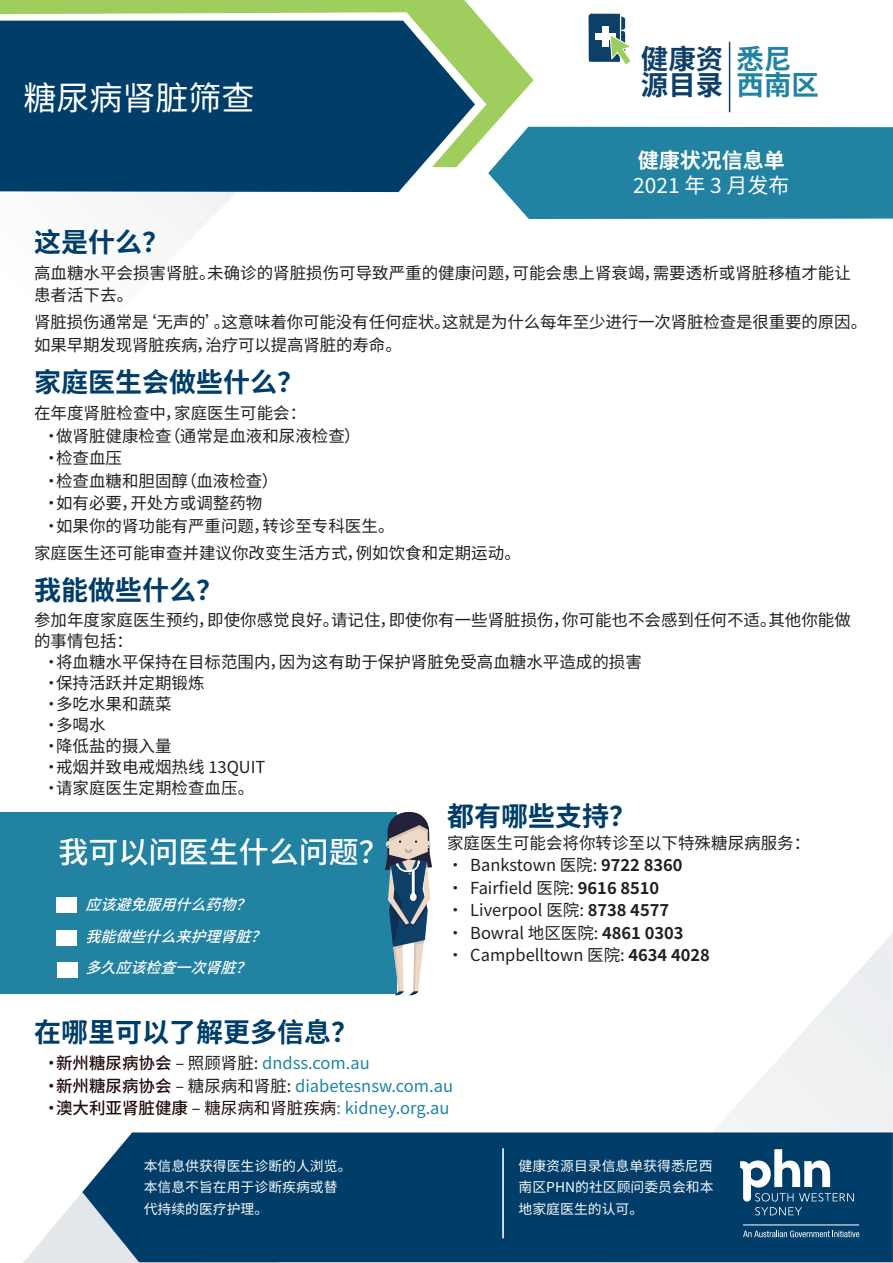
<style>
.page{position:relative;width:893px;height:1263px;background:#fff}
.page>*{position:absolute;margin:0;border:0;box-sizing:border-box;transform-origin:0 0}
.t1{font:33px "Noto Sans SC";color:#fff}
.t2{font:500 30px "Noto Sans SC";color:#fff}
.t3{font:700 27.45px/26px "Noto Sans SC";color:#0e3f69}
.t4{font:700 27.45px/26px "Noto Sans SC";color:#2383a2}
.General_paragraphs{font:700 27px "Noto Sans SC";color:#003d69}
.t5{font:21px "Noto Sans SC";color:#fff}
.t6{font:700 21px "Noto Sans SC";color:#fff}
.General_paragraphs-2{font:16.5px/22.5px "Noto Sans SC";color:#231f20}
.t7{font:16.5px "Noto Sans SC";color:#2084a2}
.t8{font:italic 500 15px "Noto Sans SC";color:#fff}
.t9{font:13.8px/21.3px "Noto Sans SC";color:#fafbfb}
.s1{font-weight:700}
.s2{font-weight:500;color:#220b0d}
.s3{color:#231f20}
.s4{font-weight:500;color:#230c0c}
.s5{color:#230c0c}
</style>
<div class="page">
<svg style="left:124px;top:195px;width:109px;height:53px"></svg>
<svg style="left:0;top:0;width:534px;height:134px;fill:#a0ce5e"></svg>
<svg style="left:589px;top:14px;width:42px;height:50px"></svg>
<hr style="left:729px;top:42px;width:1px;height:70px;background:#0e3f69">
<svg style="left:488px;top:127px;width:405px;height:92px;background:#2e89a7"></svg>
<svg style="left:0;top:12px;width:486px;height:183px;background:#225876"></svg>
<div style="left:0;top:812px;width:396px;height:182px;background:#2182a2"></div>
<div style="left:56px;top:897px;width:21px;height:16px;background:#fff"></div>
<div style="left:56px;top:930px;width:21px;height:15px;background:#fff"></div>
<div style="left:57px;top:963px;width:20px;height:15px;background:#fff"></div>
<svg style="left:385px;top:812px;width:47px;height:184px"></svg>
<svg style="left:713px;top:934px;width:180px;height:198px"></svg>
<svg style="left:24px;top:1193px;width:58px;height:69px"></svg>
<div style="left:82px;top:1132px;width:811px;height:130px;background:#003d69"></div>
<svg style="left:755px;top:1207px;width:47px;height:8px"></svg>
<svg style="left:740px;top:1149px;width:114px;height:52px"></svg>
<svg style="left:743px;top:1230px;width:116px;height:7px"></svg>
<hr style="left:502px;top:1148px;width:2px;height:90px;background:#fff">
<p class="t1" style="left:24px;top:79px;width:232px">糖尿病肾脏筛查</p>
<p class="t3" style="left:641px;top:47px;width:84px">健康资源目录</p>
<p class="t4" style="left:737px;top:47px;width:84px">悉尼西南区</p>
<p class="t6" style="left:638px;top:149px;width:148px">健康状况信息单</p>
<p class="t5" style="left:633px;top:174px;width:158px">2021 年 3 月发布</p>
<p class="General_paragraphs" style="left:34px;top:227px;width:136px">这是什么？</p>
<p class="General_paragraphs-2" style="left:34px;top:262px;width:818px">高血糖水平会损害肾脏。未确诊的肾脏损伤可导致严重的健康问题，可能会患上肾衰竭，需要透析或肾脏移植才能让患者活下去。</p>
<p class="General_paragraphs-2" style="left:34px;top:311px;width:835px">肾脏损伤通常是‘无声的’。这意味着你可能没有任何症状。这就是为什么每年至少进行一次肾脏检查是很重要的原因。如果早期发现肾脏疾病，治疗可以提高肾脏的寿命。</p>
<p class="General_paragraphs" style="left:34px;top:367px;width:271px">家庭医生会做些什么？</p>
<p class="General_paragraphs-2" style="left:34px;top:402px;width:274px">在年度肾脏检查中，家庭医生可能会：</p>
<p class="General_paragraphs-2" style="left:43px;top:425px;width:319px">•做肾脏健康检查（通常是血液和尿液检查）</p>
<p class="General_paragraphs-2" style="left:43px;top:447px;width:81px">•检查血压</p>
<p class="General_paragraphs-2" style="left:43px;top:470px;width:237px">•检查血糖和胆固醇（血液检查）</p>
<p class="General_paragraphs-2" style="left:43px;top:492px;width:221px">•如有必要，开处方或调整药物</p>
<p class="General_paragraphs-2" style="left:43px;top:515px;width:353px">•如果你的肾功能有严重问题，转诊至专科医生。</p>
<p class="General_paragraphs-2" style="left:34px;top:542px;width:488px">家庭医生还可能审查并建议你改变生活方式，例如饮食和定期运动。</p>
<p class="General_paragraphs" style="left:34px;top:575px;width:190px">我能做些什么？</p>
<p class="General_paragraphs-2" style="left:34px;top:609px;width:818px;line-height:21px">参加年度家庭医生预约，即使你感觉良好。请记住，即使你有一些肾脏损伤，你可能也不会感到任何不适。其他你能做的事情包括：</p>
<p class="General_paragraphs-2" style="left:43px;top:651px;width:600px">•将血糖水平保持在目标范围内，因为这有助于保护肾脏免受高血糖水平造成的损害</p>
<p class="General_paragraphs-2" style="left:43px;top:672px;width:163px">•保持活跃并定期锻炼</p>
<p class="General_paragraphs-2" style="left:43px;top:693px;width:130px">•多吃水果和蔬菜</p>
<p class="General_paragraphs-2" style="left:43px;top:714px;width:64px">•多喝水</p>
<p class="General_paragraphs-2" style="left:43px;top:735px;width:130px">•降低盐的摄入量</p>
<p class="General_paragraphs-2" style="left:43px;top:756px;width:224px">•戒烟并致电戒烟热线 13QUIT</p>
<p class="General_paragraphs-2" style="left:43px;top:777px;width:213px">•请家庭医生定期检查血压。</p>
<p class="General_paragraphs" style="left:447px;top:801px;width:190px">都有哪些支持？</p>
<p class="General_paragraphs-2" style="left:447px;top:832px;width:364px">家庭医生可能会将你转诊至以下特殊糖尿病服务：</p>
<p class="General_paragraphs-2" style="left:447px;top:854px;width:237px">• Bankstown 医院: <span class="s1">9722 8360</span></p>
<p class="General_paragraphs-2" style="left:447px;top:877px;width:214px">• Fairfield 医院: <span class="s1">9616 8510</span></p>
<p class="General_paragraphs-2" style="left:447px;top:899px;width:224px">• Liverpool 医院: <span class="s1">8738 4577</span></p>
<p class="General_paragraphs-2" style="left:447px;top:922px;width:238px">• Bowral 地区医院: <span class="s1">4861 0303</span></p>
<p class="General_paragraphs-2" style="left:447px;top:944px;width:264px">• Campbelltown 医院: <span class="s1">4634 4028</span></p>
<p class="t2" style="left:59px;top:835px;width:332px">我可以问医生什么问题？</p>
<p class="t8" style="left:85px;top:896px;width:178px">应该避免服用什么药物？</p>
<p class="t8" style="left:85px;top:927px;width:193px">我能做些什么来护理肾脏？</p>
<p class="t8" style="left:85px;top:959px;width:178px">多久应该检查一次肾脏？</p>
<p class="General_paragraphs" style="left:34px;top:1017px;width:325px">在哪里可以了解更多信息？</p>
<p class="t7" style="left:43px;top:1054px;width:328px"><span class="s2">• 新州糖尿病协会</span> <span class="s3">– 照顾肾脏:</span> dndss.com.au</p>
<p class="t7" style="left:43px;top:1076px;width:412px"><span class="s2">• 新州糖尿病协会</span> <span class="s3">– 糖尿病和肾脏:</span> diabetesnsw.com.au</p>
<p class="t7" style="left:43px;top:1099px;width:408px"><span class="s4">• 澳大利亚肾脏健康</span> <span class="s5">– 糖尿病和肾脏疾病</span>: kidney.org.au</p>
<p class="t9" style="left:144px;top:1155px;width:209px">本信息供获得医生诊断的人浏览。本信息不旨在用于诊断疾病或替代持续的医疗护理。</p>
<p class="t9" style="left:519px;top:1155px;width:197px;text-align:justify">健康资源目录信息单获得悉尼西南区PHN的社区顾问委员会和本地家庭医生的认可。</p>
</div>
